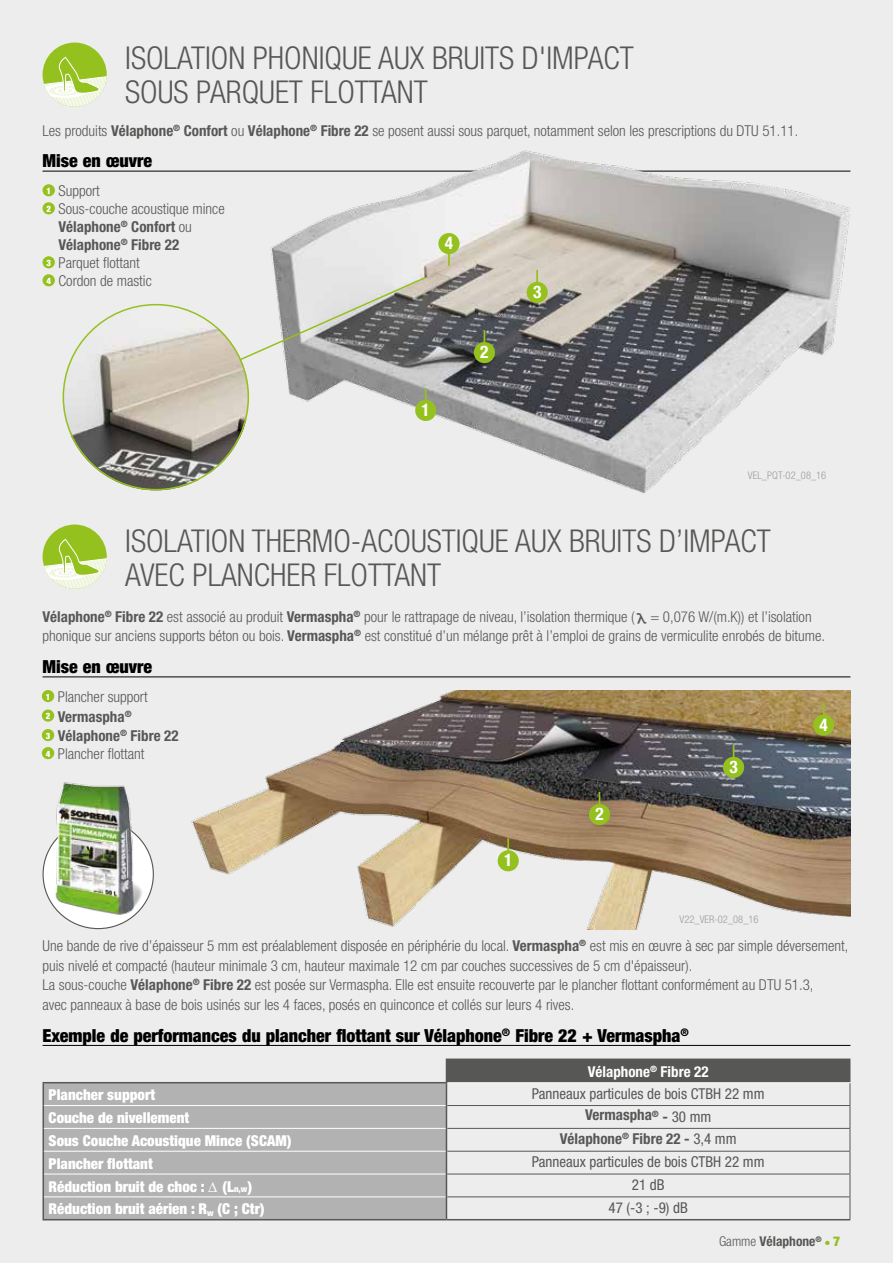
<style>
.page{position:relative;width:893px;height:1263px;background:#ededed}
.page>*{position:absolute;margin:0;border:0;box-sizing:border-box;transform-origin:0 0}
.t1{font:300 condensed 31.5px/33.9px "Helvetica Neue";color:#575756}
.t2{font:900 condensed 18px "Helvetica Neue";color:#000}
.t3{font:700 condensed 17.4px "Helvetica Neue";color:#fff}
.t4{font:300 condensed 15px/19.5px "Helvetica Neue";color:#575756}
.t5{font:900 condensed 15px "Helvetica Neue";color:#fff}
.t6{font:700 condensed 15px/19.5px "Helvetica Neue";color:#575756}
.t7{font:condensed 15px "Helvetica Neue";color:#575756}
.t8{font:700 condensed 15px "Helvetica Neue";color:#fff}
.t9{font:700 condensed 13.5px "Helvetica Neue";color:#575756}
.t10{font:300 condensed 10.5px "Helvetica Neue";color:#9d9d9c}
.s1{font-weight:700}
.s2{font-weight:300}
.s3{font-weight:400}
.s4{font-family:"Arial";font-stretch:normal}
.s5{font-size:8.7px}
.s6{color:#95c11f}
.s7{font-weight:900;color:#95c11f}
</style>
<div class="page">
<div style="left:446px;top:1059px;width:404px;height:24px;background:#575756"></div>
<div style="left:44px;top:1083px;width:402px;height:136px;background:#b3b2b2"></div>
<svg style="left:849px;top:1060px;width:2px;height:159px"></svg>
<hr style="left:447px;top:1082px;width:403px;height:1px;background:#fff">
<hr style="left:446px;top:1058px;width:404px;height:2px;background:#575756">
<hr style="left:446px;top:1219px;width:404px;height:1px;background:#575756">
<hr style="left:44px;top:1105px;width:402px;height:1px;background:#fff">
<hr style="left:44px;top:1128px;width:402px;height:1px;background:#fff">
<hr style="left:44px;top:1151px;width:402px;height:1px;background:#fff">
<hr style="left:44px;top:1174px;width:402px;height:1px;background:#fff">
<hr style="left:44px;top:1196px;width:402px;height:1px;background:#fff">
<hr style="left:43px;top:1082px;width:404px;height:1px;background:#575756">
<svg style="left:43px;top:1083px;width:1px;height:136px"></svg>
<svg style="left:446px;top:1083px;width:1px;height:136px"></svg>
<hr style="left:43px;top:1219px;width:403px;height:1px;background:#575756">
<hr style="left:447px;top:1105px;width:403px;height:1px;background:#575756">
<hr style="left:447px;top:1128px;width:403px;height:1px;background:#575756">
<hr style="left:447px;top:1151px;width:403px;height:1px;background:#575756">
<hr style="left:447px;top:1174px;width:403px;height:1px;background:#575756">
<hr style="left:447px;top:1196px;width:403px;height:1px;background:#575756">
<img style="left:191px;top:690px;width:659px;height:239px">
<div style="left:43px;top:184px;width:12px;height:12px;background:#95c11f;border-radius:50%"></div>
<div style="left:43px;top:202px;width:12px;height:12px;background:#95c11f;border-radius:50%"></div>
<div style="left:43px;top:256px;width:12px;height:12px;background:#95c11f;border-radius:50%"></div>
<div style="left:43px;top:274px;width:12px;height:12px;background:#95c11f;border-radius:50%"></div>
<div style="left:43px;top:43px;width:64px;height:64px;background:#95c11f;border-radius:50%"></div>
<svg style="left:43px;top:56px;width:64px;height:51px"></svg>
<div style="left:43px;top:524px;width:64px;height:65px;background:#95c11f;border-radius:50%"></div>
<svg style="left:43px;top:538px;width:64px;height:51px"></svg>
<hr style="left:43px;top:171px;width:807px;height:1px;background:#000">
<hr style="left:43px;top:676px;width:807px;height:1px;background:#000">
<hr style="left:43px;top:1045px;width:807px;height:1px;background:#000">
<img style="left:220px;top:150px;width:631px;height:344px">
<div style="left:415px;top:400px;width:21px;height:21px;background:#95c11f;border-radius:50%"></div>
<div style="left:474px;top:342px;width:21px;height:21px;background:#95c11f;border-radius:50%"></div>
<svg style="left:484px;top:330px;width:1px;height:12px"></svg>
<div style="left:527px;top:282px;width:21px;height:21px;background:#95c11f;border-radius:50%"></div>
<svg style="left:536px;top:270px;width:2px;height:12px"></svg>
<svg style="left:154px;top:275px;width:274px;height:127px"></svg>
<img style="left:63px;top:304px;width:186px;height:186px;border-radius:93px">
<div style="left:43px;top:820px;width:110px;height:108px;background:#fff;border-radius:50%"></div>
<div style="left:42px;top:690px;width:12px;height:12px;background:#95c11f;border-radius:50%"></div>
<div style="left:42px;top:709px;width:12px;height:13px;background:#95c11f;border-radius:50%"></div>
<div style="left:42px;top:729px;width:12px;height:12px;background:#95c11f;border-radius:50%"></div>
<div style="left:42px;top:747px;width:12px;height:12px;background:#95c11f;border-radius:50%"></div>
<div style="left:498px;top:850px;width:21px;height:21px;background:#95c11f;border-radius:50%"></div>
<svg style="left:507px;top:838px;width:2px;height:13px"></svg>
<div style="left:589px;top:804px;width:21px;height:21px;background:#95c11f;border-radius:50%"></div>
<svg style="left:599px;top:792px;width:1px;height:12px"></svg>
<div style="left:723px;top:757px;width:21px;height:21px;background:#95c11f;border-radius:50%"></div>
<svg style="left:733px;top:745px;width:1px;height:12px"></svg>
<div style="left:813px;top:714px;width:21px;height:22px;background:#95c11f;border-radius:50%"></div>
<svg style="left:823px;top:702px;width:1px;height:12px"></svg>
<div style="left:438px;top:233px;width:22px;height:21px;background:#95c11f;border-radius:50%"></div>
<svg style="left:448px;top:254px;width:2px;height:12px"></svg>
<img style="left:51px;top:782px;width:100px;height:137px">
<h1 class="t1" style="left:125px;top:41px;width:510px">ISOLATION PHONIQUE AUX BRUITS D'IMPACT<br>SOUS PARQUET FLOTTANT</h1>
<p class="t4" style="left:43px;top:120px;width:757px">Les produits <span class="s1">Vélaphone</span><sup>®</sup> <span class="s1">Confort</span> ou <span class="s1">Vélaphone</span><sup>®</sup> <span class="s1">Fibre 22</span> se posent aussi sous parquet, notamment selon les prescriptions du DTU 51.11.</p>
<p class="t2" style="left:43px;top:150px;width:111px">Mise en œuvre</p>
<p class="t4" style="left:46px;top:181px;width:55px"><sup>1</sup> Support</p>
<p class="t4" style="left:46px;top:199px;width:180px"><sup>2</sup> Sous-couche acoustique mince</p>
<p class="t6" style="left:58px;top:217px;width:135px">Vélaphone<sup>®</sup> Confort <span class="s2">ou</span></p>
<p class="t6" style="left:58px;top:235px;width:122px">Vélaphone<sup>®</sup> Fibre 22</p>
<p class="t4" style="left:46px;top:253px;width:95px"><sup>3</sup> Parquet flottant</p>
<p class="t4" style="left:46px;top:271px;width:107px"><sup>4</sup> Cordon de mastic</p>
<p class="t3" style="left:445px;top:232px;width:10px">4</p>
<p class="t3" style="left:422px;top:399px;width:10px">1</p>
<p class="t3" style="left:480px;top:341px;width:10px">2</p>
<p class="t3" style="left:533px;top:281px;width:10px">3</p>
<p class="t10" style="left:748px;top:469px;width:80px">VEL_PQT-02_08_16</p>
<h1 class="t1" style="left:125px;top:523px;width:647px">ISOLATION THERMO-ACOUSTIQUE AUX BRUITS D’IMPACT<br>AVEC PLANCHER FLOTTANT</h1>
<p class="t4" style="left:43px;top:607px;width:593px"><span class="s1">Vélaphone</span><sup>®</sup> <span class="s1">Fibre 22</span> est associé au produit <span class="s1">Vermaspha</span><sup>®</sup> pour le rattrapage de niveau, l’isolation thermique (</p>
<p class="t4" style="left:43px;top:607px;width:784px;text-indent:608px">= 0,076 W/(m.K)) et l’isolation phonique sur anciens supports béton ou bois. <span class="s1">Vermaspha</span><sup>®</sup> est constitué d’un mélange prêt à l’emploi de grains de vermiculite enrobés de bitume.</p>
<p class="t2" style="left:43px;top:655px;width:111px">Mise en œuvre</p>
<p class="t6" style="left:46px;top:687px;width:134px"><sup>1</sup> <span class="s2">Plancher support<br></span><sup>2</sup> Vermaspha<sup>®<br></sup><sup>3</sup> Vélaphone<sup>®</sup> Fibre 22</p>
<p class="t4" style="left:46px;top:744px;width:100px"><sup>4</sup> Plancher flottant</p>
<p class="t3" style="left:504px;top:850px;width:10px">1</p>
<p class="t3" style="left:595px;top:803px;width:10px">2</p>
<p class="t3" style="left:729px;top:756px;width:10px">3</p>
<p class="t10" style="left:679px;top:913px;width:81px">V22_VER-02_08_16</p>
<p class="t3" style="left:819px;top:714px;width:10px">4</p>
<p class="t4" style="left:43px;top:936px;width:807px">Une bande de rive d’épaisseur 5 mm est préalablement disposée en périphérie du local. <span class="s1">Vermaspha</span><sup>®</sup> est mis en œuvre à sec par simple déversement, puis nivelé et compacté (hauteur minimale 3 cm, hauteur maximale 12 cm par couches successives de 5 cm d'épaisseur).<br>La sous-couche <span class="s1">Vélaphone</span><sup>®</sup> <span class="s1">Fibre 22</span> est posée sur Vermaspha. Elle est ensuite recouverte par le plancher flottant conformément au DTU 51.3,<br>avec panneaux à base de bois usinés sur les 4 faces, posés en quinconce et collés sur leurs 4 rives.</p>
<p class="t2" style="left:43px;top:1024px;width:648px">Exemple de performances du plancher flottant sur Vélaphone<sup>®</sup> Fibre 22 + Vermaspha<sup>®</sup></p>
<p class="t8" style="left:588px;top:1062px;width:122px">Vélaphone<sup>®</sup> Fibre 22</p>
<p class="t5" style="left:49px;top:1085px;width:108px">Plancher support</p>
<p class="t7" style="left:532px;top:1085px;width:234px">Panneaux particules de bois CTBH 22 mm</p>
<p class="t5" style="left:49px;top:1108px;width:142px">Couche de nivellement</p>
<p class="t6" style="left:585px;top:1105px;width:128px">Vermaspha<sup>®</sup> - <span class="s3">30 mm</span></p>
<p class="t5" style="left:49px;top:1131px;width:244px">Sous Couche Acoustique Mince (SCAM)</p>
<p class="t6" style="left:560px;top:1129px;width:178px">Vélaphone<sup>®</sup> Fibre 22 - <span class="s3">3,4 mm</span></p>
<p class="t5" style="left:49px;top:1154px;width:106px">Plancher flottant</p>
<p class="t7" style="left:532px;top:1153px;width:234px">Panneaux particules de bois CTBH 22 mm</p>
<p class="t5" style="left:49px;top:1177px;width:205px">Réduction bruit de choc : <span class="s4">∆</span> (L<span class="s5">n,w</span>)</p>
<p class="t7" style="left:632px;top:1176px;width:34px">21 dB</p>
<p class="t5" style="left:49px;top:1200px;width:218px">Réduction bruit aérien : R<sub>w</sub> (C ; Ctr)</p>
<p class="t7" style="left:609px;top:1199px;width:81px">47 (-3 ; -9) dB</p>
<p class="t9" style="left:719px;top:1233px;width:123px"><span class="s2">Gamme</span> Vélaphone<sup>®</sup> <span class="s6">●</span> <span class="s7">7</span></p>
</div>
